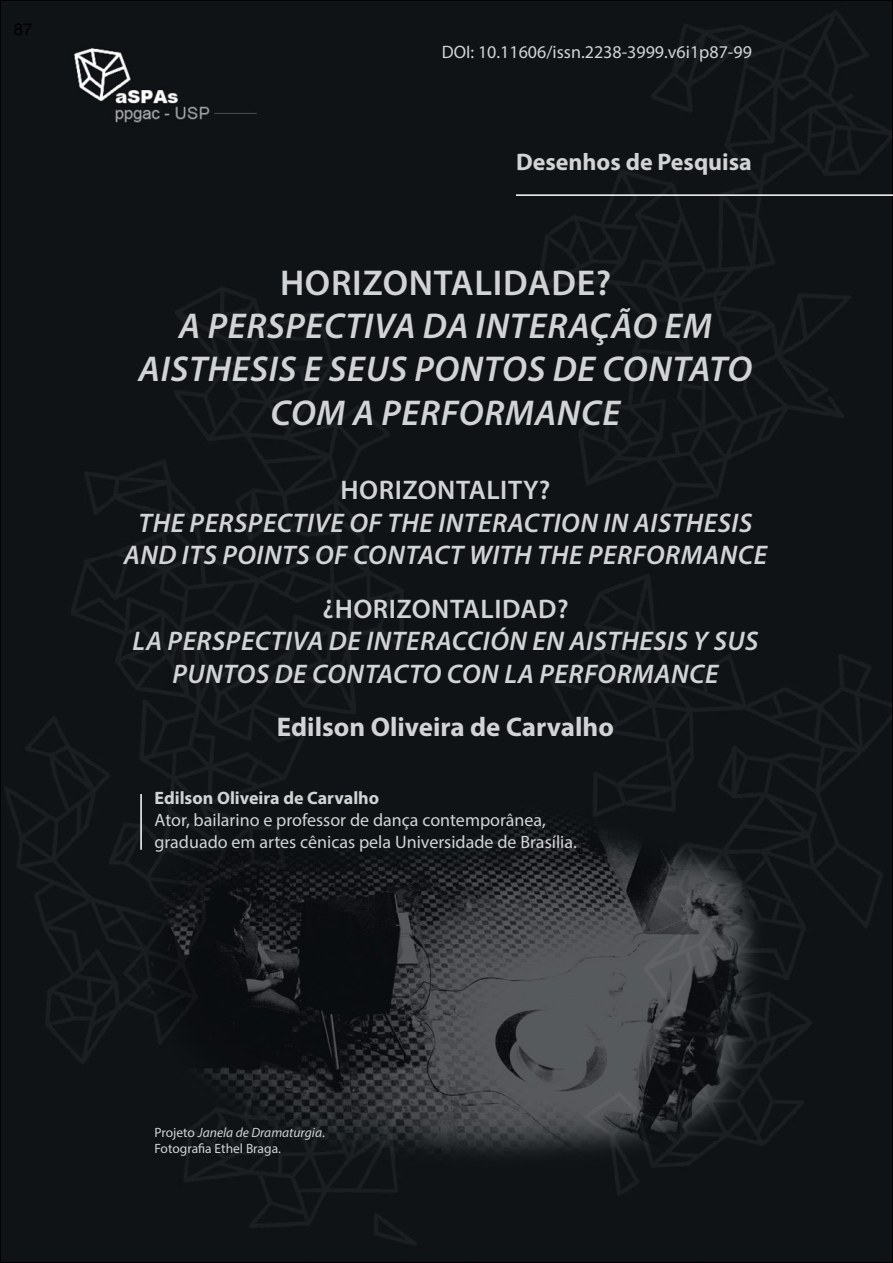
<style>
.page{position:relative;width:893px;height:1263px;background:#fff}
.page>*{position:absolute;margin:0;border:0;box-sizing:border-box;transform-origin:0 0}
.t1{font:italic 600 36px/43.2px "Myriad Pro";letter-spacing:.02em;color:#d1d3d4;text-align:center}
.t2{font:600 36px "Myriad Pro";letter-spacing:.02em;color:#d1d3d4}
.t3{font:italic 600 27px/32.4px "Myriad Pro";letter-spacing:.02em;color:#d1d3d4;text-align:center}
.t4{font:600 27px "Myriad Pro";letter-spacing:.02em;color:#d1d3d4}
.t5{font:700 27px "Myriad Pro";color:#d1d3d4}
.t6{font:700 24px "Myriad Pro";color:#d1d3d4}
.t7{font:18px/21.6px "Myriad Pro";color:#d1d3d4}
.t8{font:700 18px "Myriad Pro";color:#d1d3d4}
.t9{font:16.5px "Helvetica LT Std";color:#000}
.t10{font:13.5px/16.2px "Myriad Pro";color:#d1d3d4}
.s1{font-style:italic}
</style>
<div class="page">
<img style="left:3px;top:3px;width:887px;height:1257px">
<hr style="left:516px;top:194px;width:377px;height:2px;background:#fff">
<hr style="left:140px;top:794px;width:2px;height:56px;background:#fff">
<p class="t9" style="left:14px;top:20px;width:20px">87</p>
<p class="t7" style="left:442px;top:41px;width:312px">DOI: 10.11606/issn.2238-3999.v6i1p87-99</p>
<p class="t6" style="left:516px;top:147px;width:237px">Desenhos de Pesquisa</p>
<h1 class="t2" style="left:280px;top:260px;width:333px">HORIZONTALIDADE?</h1>
<h1 class="t1" style="left:139px;top:303px;width:615px">A PERSPECTIVA DA INTERAÇÃO EM<br>AISTHESIS E SEUS PONTOS DE CONTATO<br>COM A PERFORMANCE</h1>
<p class="t4" style="left:341px;top:473px;width:211px">HORIZONTALITY?</p>
<p class="t3" style="left:124px;top:506px;width:645px">THE PERSPECTIVE OF THE INTERACTION IN AISTHESIS<br>AND ITS POINTS OF CONTACT WITH THE PERFORMANCE</p>
<p class="t4" style="left:323px;top:592px;width:247px">¿HORIZONTALIDAD?</p>
<p class="t3" style="left:133px;top:624px;width:627px">LA PERSPECTIVA DE INTERACCIÓN EN AISTHESIS Y SUS<br>PUNTOS DE CONTACTO CON LA PERFORMANCE</p>
<p class="t5" style="left:277px;top:710px;width:339px">Edilson Oliveira de Carvalho</p>
<p class="t8" style="left:154px;top:787px;width:226px">Edilson Oliveira de Carvalho</p>
<p class="t7" style="left:154px;top:809px;width:424px">Ator, bailarino e professor de dança contemporânea, graduado em artes cênicas pela Universidade de Brasília.</p>
<p class="t10" style="left:154px;top:1124px;width:172px">Projeto <span class="s1">Janela de Dramaturgia</span>.<br>Fotografia Ethel Braga.</p>
</div>
